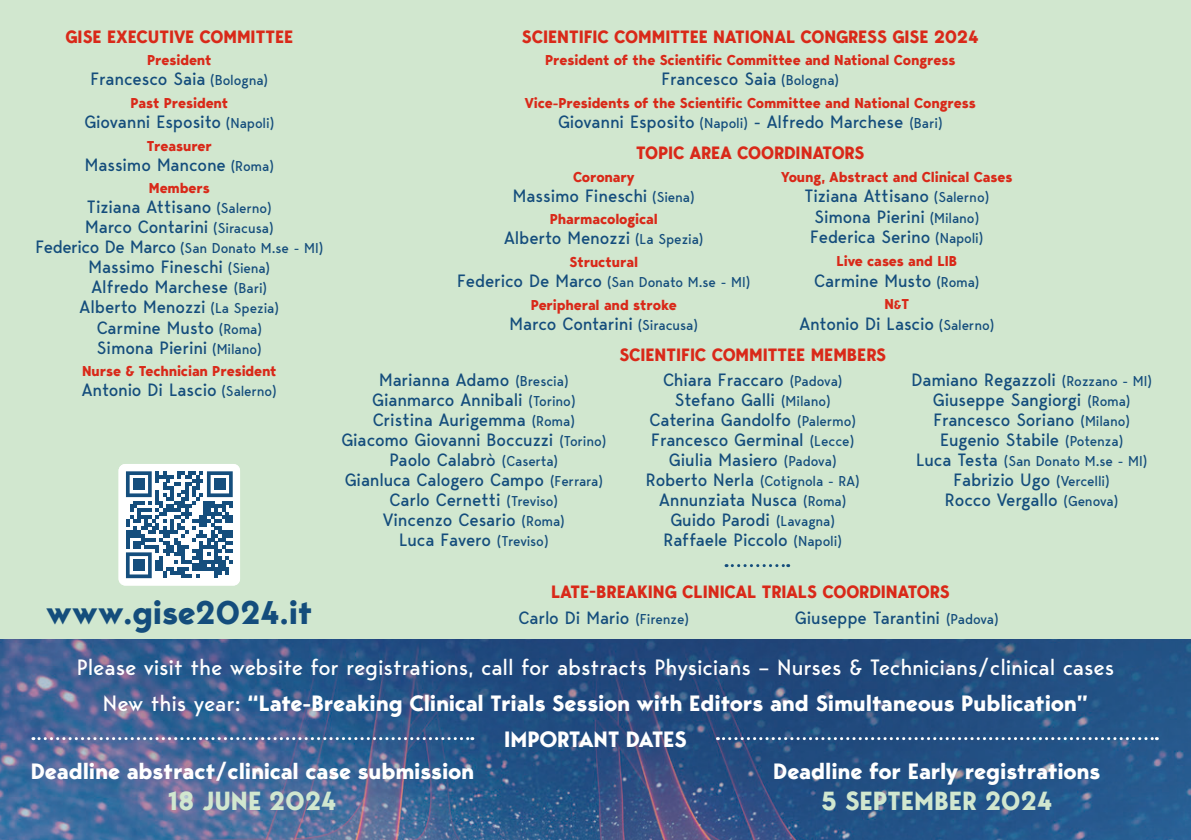
<style>
.page{position:relative;width:1191px;height:840px;background:#fff}
.page>*{position:absolute;margin:0;border:0;box-sizing:border-box;transform-origin:0 0}
.t1{font:700 32.6px "Bergen Sans";color:#144d7c}
.t2{font:700 26px "Bergen Sans";color:#d1e7cf}
.t3{font:700 22px "Bergen Sans";letter-spacing:-.01em;color:#fff}
.t4{font:22px "Bergen Sans";letter-spacing:-.01em;color:#fff}
.t5{font:17.6px/20px "Bergen Text";letter-spacing:-.01em;color:#144d7c;text-align:center}
.t6{font:700 17.6px "Bergen Text";color:#d92919}
.t7{font:700 14.2px "Bergen Text";letter-spacing:-.01em;color:#d92919}
.t8{font:14.2px/20px "Bergen Text";letter-spacing:-.01em;color:#144d7c;text-align:center}
.s1{font-size:14.2px}
.s2{font-size:17.6px}
.s3{font-weight:700;color:#d92919}
.s4{font-size:12px}
.s5{font-weight:400}
</style>
<div class="page">
<img style="left:0;top:638px;width:1191px;height:201px">
<div style="left:0;top:0;width:1191px;height:638px;background:#d1e7cf"></div>
<svg style="left:726px;top:564px;width:62px;height:2px"></svg>
<svg style="left:119px;top:464px;width:121px;height:121px;background:#9eb6c9"></svg>
<div style="left:133px;top:478px;width:11px;height:11px;background:#154e7d"></div>
<div style="left:214px;top:478px;width:11px;height:11px;background:#154e7d"></div>
<div style="left:133px;top:559px;width:11px;height:11px;background:#154e7d"></div>
<svg style="left:717px;top:736px;width:440px;height:3px"></svg>
<svg style="left:33px;top:736px;width:440px;height:3px"></svg>
<p class="t6" style="left:66px;top:24px;width:229px">GISE EXECUTIVE COMMITTEE</p>
<p class="t7" style="left:147px;top:50px;width:66px">President</p>
<p class="t5" style="left:90px;top:69px;width:179px">Francesco Saia <span class="s1">(Bologna)</span></p>
<p class="t7" style="left:130px;top:93px;width:99px">Past President</p>
<p class="t5" style="left:84px;top:111px;width:191px">Giovanni Esposito <span class="s1">(Napoli)</span></p>
<p class="t7" style="left:147px;top:135px;width:66px">Treasurer</p>
<p class="t5" style="left:85px;top:154px;width:191px">Massimo Mancone <span class="s1">(Roma)</span></p>
<p class="t7" style="left:149px;top:178px;width:62px">Members</p>
<p class="t5" style="left:85px;top:197px;width:190px;text-align:left">Tiziana Attisano <span class="s1">(Salerno)<br></span>Marco Contarini <span class="s1">(Siracusa)</span></p>
<p class="t8" style="left:35px;top:238px;width:289px"><span class="s2">Federico De Marco</span> (San Donato M.se - MI)</p>
<p class="t5" style="left:80px;top:257px;width:201px">Massimo Fineschi <span class="s1">(Siena)<br></span>Alfredo Marchese <span class="s1">(Bari)<br></span>Alberto Menozzi <span class="s1">(La Spezia)<br></span>Carmine Musto <span class="s1">(Roma)<br></span>Simona Pierini <span class="s1">(Milano)</span></p>
<p class="t7" style="left:82px;top:361px;width:196px">Nurse &amp; Technician President</p>
<p class="t5" style="left:82px;top:379px;width:196px">Antonio Di Lascio <span class="s1">(Salerno)</span></p>
<p class="t6" style="left:522px;top:24px;width:458px">SCIENTIFIC COMMITTEE NATIONAL CONGRESS GISE 2024</p>
<p class="t7" style="left:545px;top:50px;width:412px">President of the Scientific Committee and National Congress</p>
<p class="t5" style="left:661px;top:69px;width:179px">Francesco Saia <span class="s1">(Bologna)</span></p>
<p class="t7" style="left:525px;top:93px;width:452px">Vice-Presidents of the Scientific Committee and National Congress</p>
<p class="t5" style="left:558px;top:111px;width:386px">Giovanni Esposito <span class="s1">(Napoli)</span> - Alfredo Marchese <span class="s1">(Bari)</span></p>
<p class="t6" style="left:636px;top:140px;width:230px">TOPIC AREA COORDINATORS</p>
<p class="t7" style="left:573px;top:166px;width:63px">Coronary</p>
<p class="t5" style="left:513px;top:185px;width:183px">Massimo Fineschi <span class="s1">(Siena)</span></p>
<p class="t7" style="left:550px;top:209px;width:110px">Pharmacological</p>
<p class="t5" style="left:504px;top:228px;width:201px">Alberto Menozzi <span class="s1">(La Spezia)</span></p>
<p class="t8" style="left:457px;top:251px;width:294px"><span class="s3">Structural<br></span><span class="s2">Federico De Marco</span> (San Donato M.se - MI)</p>
<p class="t7" style="left:531px;top:294px;width:147px">Peripheral and stroke</p>
<p class="t5" style="left:509px;top:313px;width:190px">Marco Contarini <span class="s1">(Siracusa)</span></p>
<p class="t7" style="left:781px;top:166px;width:233px">Young, Abstract and Clinical Cases</p>
<p class="t5" style="left:804px;top:185px;width:186px;line-height:20.6px">Tiziana Attisano <span class="s1">(Salerno)<br></span>Simona Pierini <span class="s1">(Milano)<br></span>Federica Serino <span class="s1">(Napoli)</span></p>
<p class="t7" style="left:836px;top:251px;width:122px">Live cases and LIB</p>
<p class="t5" style="left:814px;top:270px;width:167px">Carmine Musto <span class="s1">(Roma)</span></p>
<p class="t7" style="left:884px;top:294px;width:26px">N<span class="s4">&amp;</span>T</p>
<p class="t5" style="left:799px;top:313px;width:196px">Antonio Di Lascio <span class="s1">(Salerno)</span></p>
<p class="t6" style="left:619px;top:342px;width:268px">SCIENTIFIC COMMITTEE MEMBERS</p>
<p class="t5" style="left:341px;top:369px;width:266px">Marianna Adamo <span class="s1">(Brescia)<br></span>Gianmarco Annibali <span class="s1">(Torino)<br></span>Cristina Aurigemma <span class="s1">(Roma)<br></span>Giacomo Giovanni Boccuzzi <span class="s1">(Torino)<br></span>Paolo Calabrò <span class="s1">(Caserta)<br></span>Gianluca Calogero Campo <span class="s1">(Ferrara)<br></span>Carlo Cernetti <span class="s1">(Treviso)<br></span>Vincenzo Cesario <span class="s1">(Roma)<br></span>Luca Favero <span class="s1">(Treviso)</span></p>
<p class="t5" style="left:649px;top:369px;width:208px">Chiara Fraccaro <span class="s1">(Padova)<br></span>Stefano Galli <span class="s1">(Milano)<br></span>Caterina Gandolfo <span class="s1">(Palermo)<br></span>Francesco Germinal <span class="s1">(Lecce)<br></span>Giulia Masiero <span class="s1">(Padova)</span></p>
<p class="t8" style="left:646px;top:470px;width:215px"><span class="s2">Roberto Nerla</span> (Cotignola - RA)</p>
<p class="t5" style="left:659px;top:489px;width:189px">Annunziata Nusca <span class="s1">(Roma)<br></span>Guido Parodi <span class="s1">(Lavagna)<br></span>Raffaele Piccolo <span class="s1">(Napoli)</span></p>
<p class="t5" style="left:911px;top:369px;width:242px">Damiano Regazzoli <span class="s1">(Rozzano - MI)<br></span>Giuseppe Sangiorgi <span class="s1">(Roma)<br></span>Francesco Soriano <span class="s1">(Milano)<br></span>Eugenio Stabile <span class="s1">(Potenza)</span></p>
<p class="t8" style="left:916px;top:450px;width:233px"><span class="s2">Luca Testa</span> (San Donato M.se - MI)</p>
<p class="t5" style="left:945px;top:469px;width:175px">Fabrizio Ugo <span class="s1">(Vercelli)<br></span>Rocco Vergallo <span class="s1">(Genova)</span></p>
<p class="t6" style="left:551px;top:579px;width:400px">LATE-BREAKING CLINICAL TRIALS COORDINATORS</p>
<p class="t1" style="left:47px;top:590px;width:267px">www.gise2024.it</p>
<p class="t4" style="left:77px;top:652px;width:1039px">Please visit the website for registrations, call for abstracts Physicians – Nurses &amp; Technicians/clinical cases</p>
<p class="t3" style="left:103px;top:687px;width:986px"><span class="s5">New this year:</span> “Late-Breaking Clinical Trials Session with Editors and Simultaneous Publication”</p>
<p class="t5" style="left:518px;top:607px;width:172px">Carlo Di Mario <span class="s1">(Firenze)</span></p>
<p class="t5" style="left:795px;top:607px;width:205px">Giuseppe Tarantini <span class="s1">(Padova)</span></p>
<p class="t3" style="left:31px;top:756px;width:445px">Deadline abstract/clinical case submission</p>
<p class="t2" style="left:168px;top:783px;width:170px">18 JUNE 2024</p>
<p class="t3" style="left:504px;top:724px;width:184px">IMPORTANT DATES</p>
<p class="t3" style="left:773px;top:756px;width:329px">Deadline for Early registrations</p>
<p class="t2" style="left:821px;top:783px;width:233px">5 SEPTEMBER 2024</p>
</div>
